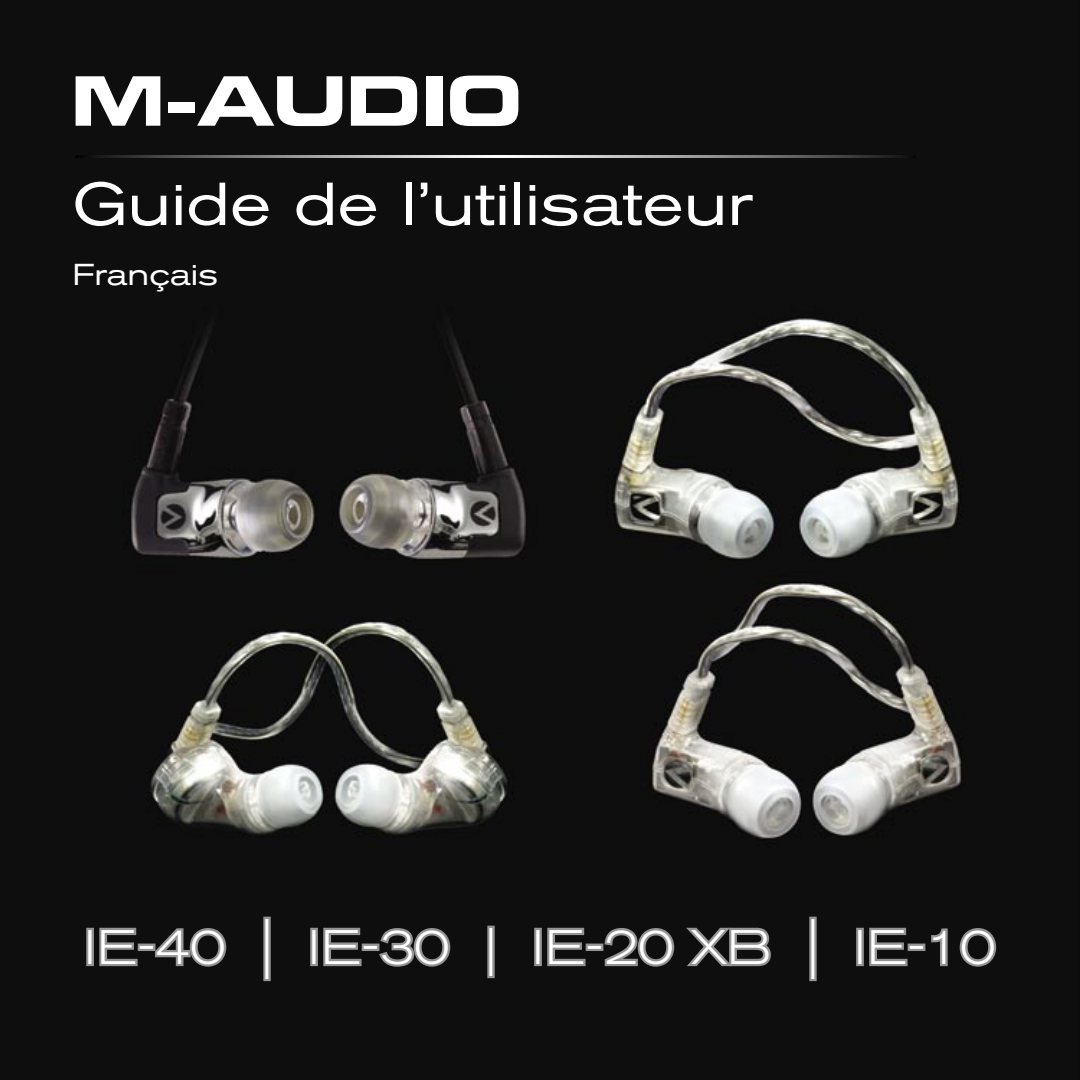
<style>
.page{position:relative;width:1080px;height:1080px;background:#fff}
.page>*{position:absolute;margin:0;border:0;box-sizing:border-box;transform-origin:0 0}
.t1{font:expanded 60px "Akzidenz Grotesk BE";color:#fff}
.t2{font:300 expanded 48px "Akzidenz Grotesk BE";letter-spacing:.02em;color:#fff}
.t3{font:expanded 30px "Akzidenz Grotesk BE";color:#fff}
.s1{font-size:60px}
</style>
<div class="page">
<img style="left:0;top:0;width:1080px;height:1080px">
<div style="left:86px;top:928px;width:8px;height:38px;border:4px solid #939393"></div>
<svg style="left:97px;top:881px;width:43px;height:87px"></svg>
<div style="left:138px;top:944px;width:17px;height:7px;border:4px solid #939393"></div>
<svg style="left:151px;top:878px;width:78px;height:91px"></svg>
<div style="left:263px;top:917px;width:8px;height:64px;border:4px solid #939393"></div>
<div style="left:310px;top:928px;width:8px;height:38px;border:4px solid #939393"></div>
<svg style="left:321px;top:881px;width:43px;height:87px"></svg>
<div style="left:362px;top:944px;width:17px;height:7px;border:4px solid #939393"></div>
<svg style="left:376px;top:880px;width:77px;height:90px"></svg>
<div style="left:487px;top:926px;width:8px;height:52px;border:4px solid #939393"></div>
<div style="left:534px;top:928px;width:8px;height:38px;border:4px solid #939393"></div>
<svg style="left:545px;top:872px;width:229px;height:97px"></svg>
<div style="left:809px;top:917px;width:8px;height:64px;border:4px solid #939393"></div>
<div style="left:856px;top:928px;width:8px;height:38px;border:4px solid #939393"></div>
<svg style="left:867px;top:881px;width:43px;height:87px"></svg>
<div style="left:908px;top:944px;width:17px;height:7px;border:4px solid #939393"></div>
<svg style="left:929px;top:881px;width:21px;height:87px"></svg>
<svg style="left:956px;top:881px;width:42px;height:88px"></svg>
<svg style="left:76px;top:76px;width:84px;height:50px"></svg>
<div style="left:169px;top:103px;width:26px;height:10px;background:#fff"></div>
<svg style="left:197px;top:76px;width:145px;height:50px"></svg>
<svg style="left:351px;top:76px;width:66px;height:50px"></svg>
<div style="left:426px;top:76px;width:16px;height:50px;background:#fff"></div>
<svg style="left:450px;top:76px;width:68px;height:50px"></svg>
<svg style="left:76px;top:155px;width:839px;height:2px"></svg>
<p class="t1" style="left:73px;top:169px;width:682px">Guide de l’utilisateur</p>
<p class="t3" style="left:73px;top:257px;width:147px">Français</p>
<p class="t1" style="left:73px;top:169px;width:383px">User Guide</p>
<p class="t2" style="left:85px;top:920px;width:912px">IE-40 <span class="s1">|</span> IE-30 | IE-20 XB <span class="s1">|</span> IE-10</p>
</div>
